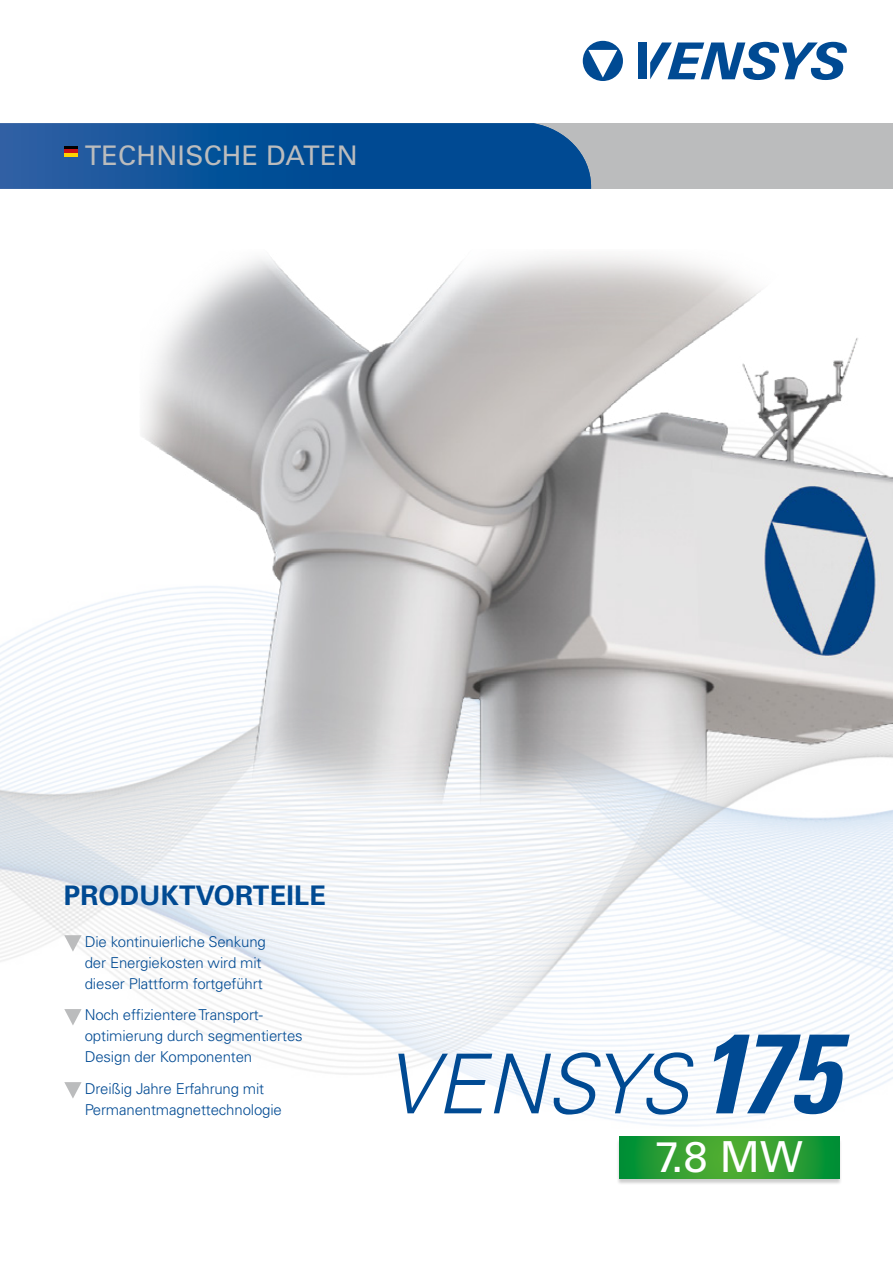
<style>
.page{position:relative;width:893px;height:1263px;background:#fff}
.page>*{position:absolute;margin:0;border:0;box-sizing:border-box;transform-origin:0 0}
.t1{font:italic 300 82.65px "Univers LTCYR 45";color:#004a93}
.t2{font:42.75px "Univers LTCYR 55 Roman";color:#fff}
.t3{font:700 27px "Univers LTCYR 65";letter-spacing:.01em;color:#004a93}
.t4{font:27px "Univers LTCYR 55 Roman";letter-spacing:.01em;color:#bbbcbd}
.t5{font:300 15px/21px "Univers LT Pro 45";letter-spacing:-.01em;color:#004a93}
.s1{font-family:"Univers LTCYR 67 Bold Cond Obl";font-weight:400;font-style:normal;font-size:112.65px}
</style>
<div class="page">
<img style="left:0;top:40px;width:893px;height:1098px">
<svg style="left:583px;top:41px;width:40px;height:40px"></svg>
<div style="left:639px;top:43px;width:8px;height:36px;background:#004a93"></div>
<svg style="left:650px;top:42px;width:197px;height:38px"></svg>
<div style="left:616px;top:1138px;width:226px;height:47px;background:#000;opacity:.2"></div>
<svg style="left:619px;top:1137px;width:220px;height:41px;background:#2d9f32"></svg>
<svg style="left:64px;top:935px;width:18px;height:17px"></svg>
<svg style="left:64px;top:1082px;width:18px;height:16px"></svg>
<svg style="left:64px;top:1009px;width:18px;height:16px"></svg>
<img style="left:64px;top:189px;width:829px;height:708px">
<div style="left:0;top:123px;width:893px;height:66px;background:#bbbcbd"></div>
<img style="left:0;top:123px;width:591px;height:66px">
<svg style="left:64px;top:146px;width:14px;height:4px"></svg>
<hr style="left:64px;top:150px;width:14px;height:3px;background:#cd1316">
<hr style="left:64px;top:153px;width:14px;height:4px;background:#ffd400">
<h3 class="t4" style="left:85px;top:136px;width:274px">TECHNISCHE DATEN</h3>
<h3 class="t3" style="left:64px;top:876px;width:264px">PRODUKTVORTEILE</h3>
<p class="t5" style="left:85px;top:931px;width:183px">Die kontinuierliche Senkung der Energiekosten wird mit dieser Plattform fortgeführt</p>
<p class="t5" style="left:85px;top:1004px;width:219px">Noch effizientere Transport&shy;optimierung durch segmentiertes<br>Design der Komponenten</p>
<p class="t5" style="left:85px;top:1078px;width:199px">Dreißig Jahre Erfahrung mit<br>Permanentmagnettechnologie</p>
<h1 class="t1" style="left:385px;top:1033px;width:454px">VENSYS <span class="s1">175</span></h1>
<h2 class="t2" style="left:655px;top:1127px;width:149px">7.8 MW</h2>
</div>
